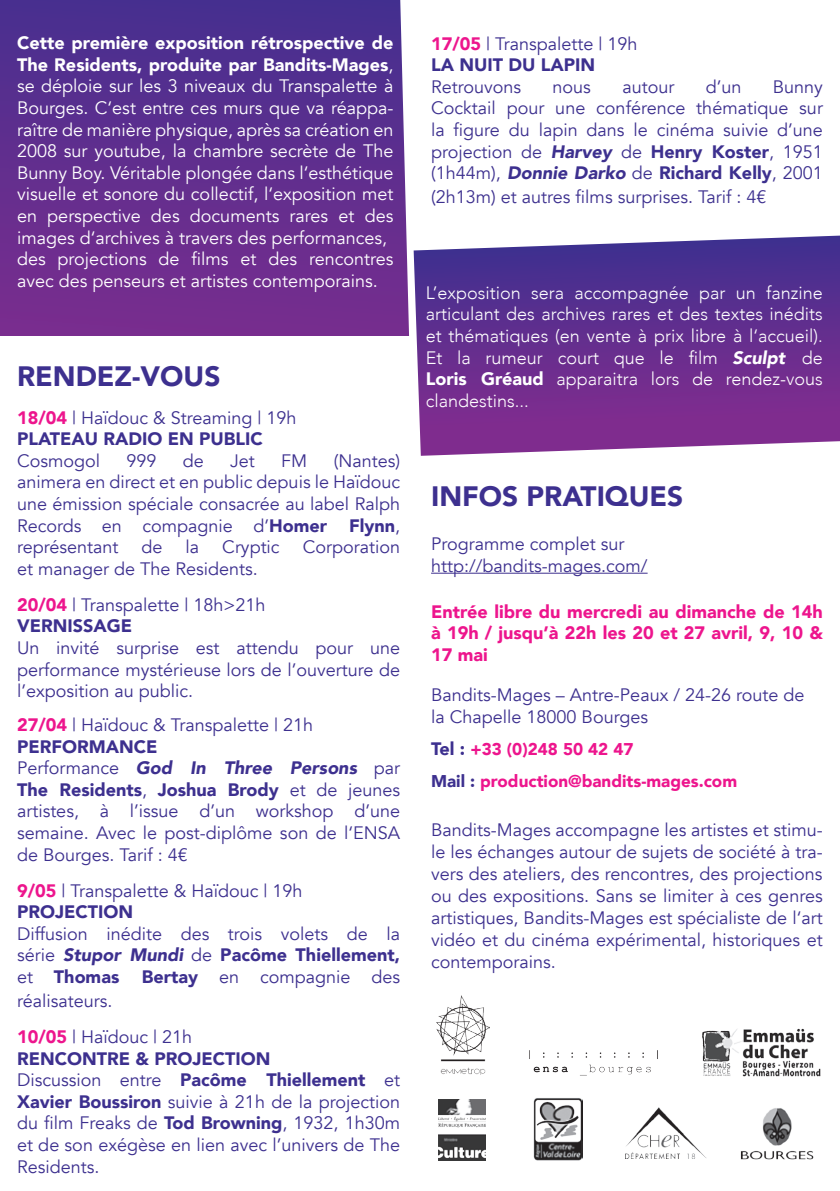
<style>
.page{position:relative;width:840px;height:1191px;background:#fff}
.page>*{position:absolute;margin:0;border:0;box-sizing:border-box;transform-origin:0 0}
.t1{font:900 28px "Avenir";color:#3d308f}
.t2{font:18px/21.6px "Avenir";color:#3d308f}
.t3{font:18px/21.6px "Avenir";color:#fff}
.t4{font:300 18px/21.6px "Avenir";color:#fff;text-align:justify}
.t5{font:900 18px/21.8px "Avenir";color:#ed158d;text-align:justify}
.t6{font:900 18px "Avenir";color:#3d308f}
.t7{font:900 17px/32px "Avenir";color:#ed158d}
.s1{font-weight:900}
.s2{font-weight:900;color:#ed158d}
.s3{font-weight:900;font-style:italic}
.s4{font-size:18px;color:#3d308f}
.s5{color:#3d308f}
</style>
<div class="page">
<svg style="left:0;top:0;width:410px;height:336px;background:#61308f"></svg>
<svg style="left:413px;top:236px;width:426px;height:220px;background:#6f3d96"></svg>
<hr style="left:431px;top:573px;width:216px;height:1px;background:#3d308f">
<img style="left:436px;top:995px;width:53px;height:79px">
<img style="left:529px;top:1050px;width:129px;height:26px">
<img style="left:533px;top:1098px;width:49px;height:62px">
<img style="left:740px;top:1108px;width:74px;height:52px">
<img style="left:625px;top:1107px;width:81px;height:51px">
<img style="left:438px;top:1099px;width:47px;height:61px">
<img style="left:702px;top:1028px;width:118px;height:48px">
<p class="t3" style="left:17px;top:33px;width:378px"><span class="s1">Cette première exposition rétrospective de The Residents, produite par Bandits-Mages</span>, se déploie sur les 3 niveaux du Transpalette à Bourges. C‘est entre ces murs que va réappa&shy;raître de manière physique, après sa création en 2008 sur youtube, la chambre secrète de The Bunny Boy. Véritable plongée dans l‘esthétique visuelle et sonore du collectif, l‘exposition met en perspective des documents rares et des images d‘archives à travers des performances, des projections de films et des rencontres avec des penseurs et artistes contemporains.</p>
<h1 class="t1" style="left:17px;top:352px;width:205px">RENDEZ-VOUS</h1>
<p class="t2" style="left:17px;top:407px;width:281px"><span class="s2">18/04</span> | Haïdouc &amp; Streaming | 19h<br><span class="s1">PLATEAU RADIO EN PUBLIC</span></p>
<p class="t2" style="left:17px;top:450px;width:85px">Cosmogol</p>
<p class="t2" style="left:126px;top:450px;width:32px">999</p>
<p class="t2" style="left:183px;top:450px;width:23px">de</p>
<p class="t2" style="left:230px;top:450px;width:26px">Jet</p>
<p class="t2" style="left:281px;top:450px;width:28px">FM</p>
<p class="t2" style="left:17px;top:450px;width:384px;text-align:justify;text-indent:316px">(Nantes) animera en direct et en public depuis le Haïdouc une émission spéciale consacrée au label Ralph Records en compagnie d’<span class="s1">Homer Flynn</span>, représentant</p>
<p class="t2" style="left:141px;top:536px;width:23px">de</p>
<p class="t2" style="left:185px;top:536px;width:15px">la</p>
<p class="t2" style="left:222px;top:536px;width:59px">Cryptic</p>
<p class="t2" style="left:302px;top:536px;width:99px">Corporation</p>
<p class="t2" style="left:17px;top:551px;width:250px;line-height:36px">et manager de The Residents.<br><span class="s2">20/04</span> | Transpalette | 18h&gt;21h</p>
<p class="t6" style="left:17px;top:611px;width:117px">VERNISSAGE</p>
<p class="t2" style="left:17px;top:637px;width:384px;text-align:justify">Un invité surprise est attendu pour une performance mystérieuse lors de l’ouverture de l’exposition au public.</p>
<p class="t2" style="left:17px;top:714px;width:384px"><span class="s2">27/04</span> | Haïdouc &amp; Transpalette | 21h<br><span class="s1">PERFORMANCE<br></span>Performance <span class="s3">God In Three Persons</span> par<br><span class="s1">The Residents</span>, <span class="s1">Joshua Brody</span> et de jeunes artistes, à l’issue d’un workshop d’une semaine. Avec le post-diplôme son de l‘ENSA de Bourges. Tarif : 4€</p>
<p class="t2" style="left:17px;top:880px;width:287px"><span class="s2">9/05</span> | Transpalette &amp; Haïdouc | 19h<br><span class="s1">PROJECTION</span></p>
<p class="t2" style="left:17px;top:923px;width:384px;text-align:justify">Diffusion inédite des trois volets de la série <span class="s3">Stupor Mundi</span> de <span class="s1">Pacôme Thiellement, </span>et <span class="s1">Thomas Bertay</span> en compagnie des</p>
<p class="t2" style="left:17px;top:983px;width:176px;line-height:36px">réalisateurs.<br><span class="s2">10/05</span> | Haïdouc | 21h</p>
<p class="t2" style="left:17px;top:1048px;width:384px"><span class="s1">RENCONTRE &amp; PROJECTION<br></span>Discussion entre <span class="s1">Pacôme Thiellement</span> et <span class="s1">Xavier Boussiron</span> suivie à 21h de la projection du film Freaks de <span class="s1">Tod Browning</span>, 1932, 1h30m et de son exégèse en lien avec l’univers de The Residents.</p>
<p class="t2" style="left:431px;top:33px;width:208px"><span class="s2">17/05</span> | Transpalette | 19h<br><span class="s1">LA NUIT DU LAPIN</span></p>
<p class="t2" style="left:431px;top:76px;width:92px">Retrouvons</p>
<p class="t2" style="left:552px;top:76px;width:40px">nous</p>
<p class="t2" style="left:622px;top:76px;width:53px">autour</p>
<p class="t2" style="left:705px;top:76px;width:37px">d’un</p>
<p class="t2" style="left:431px;top:76px;width:393px;text-align:justify;text-indent:341px">Bunny Cocktail pour une conférence thématique sur la figure du lapin dans le cinéma suivie d’une projection de <span class="s3">Harvey</span> de <span class="s1">Henry Koster</span>, 1951 (1h44m), <span class="s3">Donnie Darko</span> de <span class="s1">Richard Kelly</span>, 2001</p>
<p class="t2" style="left:431px;top:187px;width:336px">(2h13m) et autres films surprises. Tarif : 4€</p>
<p class="t4" style="left:425px;top:282px;width:398px">L’exposition sera accompagnée par un fanzine articulant des archives rares et des textes inédits et thématiques (en vente à prix libre à l‘accueil).<br>Et la rumeur court que le film <span class="s3">Sculpt</span> de <span class="s1">Loris Gréaud</span> apparaitra lors de rendez-vous clandestins...</p>
<h1 class="t1" style="left:431px;top:472px;width:253px">INFOS PRATIQUES</h1>
<p class="t2" style="left:431px;top:533px;width:218px">Programme complet sur http://bandits-mages.com/</p>
<p class="t5" style="left:431px;top:600px;width:393px">Entrée libre du mercredi au dimanche de 14h à 19h / jusqu’à 22h les 20 et 27 avril, 9, 10 &amp; 17 mai</p>
<p class="t2" style="left:431px;top:685px;width:375px">Bandits-Mages – Antre-Peaux / 24-26 route de la Chapelle 18000 Bourges</p>
<p class="t7" style="left:431px;top:732px;width:307px"><span class="s4">Tel :</span> +33 (0)248 50 42 47<br><span class="s5">Mail :</span> production@bandits-mages.com</p>
<p class="t2" style="left:431px;top:819px;width:393px;text-align:justify">Bandits-Mages accompagne les artistes et stimu&shy;le les échanges autour de sujets de société à tra&shy;vers des ateliers, des rencontres, des projections ou des expositions. Sans se limiter à ces genres artistiques, Bandits-Mages est spécialiste de l‘art vidéo et du cinéma expérimental, historiques et contemporains.</p>
</div>
